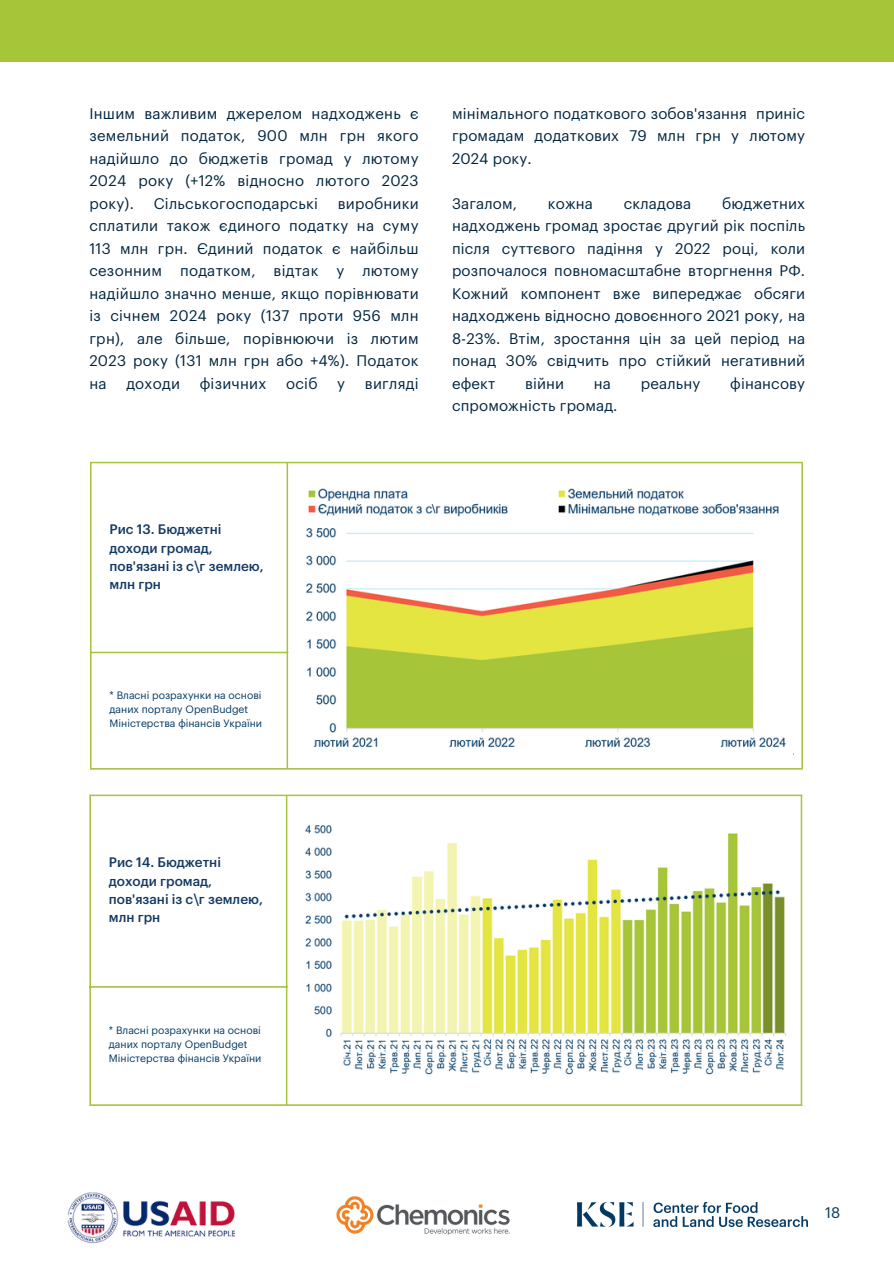
<style>
.page{position:relative;width:894px;height:1264px;background:#fff}
.page>*{position:absolute;margin:0;border:0;box-sizing:border-box;transform-origin:0 0}
.t1{font:15px/22.5px "Graphik LC";letter-spacing:.01em;color:#00243e;text-align:justify}
.t2{font:15px "Graphik LC";color:#003964}
.t3{font:500 13.5px/18.3px "Graphik LC";color:#133962}
.t4{font:10.5px/14px "Graphik LC";color:#003964}
</style>
<div class="page">
<img style="left:67px;top:1192px;width:168px;height:52px">
<img style="left:336px;top:1196px;width:174px;height:39px">
<div style="left:0;top:0;width:893px;height:62px;background:#a7c539"></div>
<img style="left:577px;top:1202px;width:229px;height:24px">
<hr style="left:90px;top:463px;width:1px;height:305px;background:#a7c539">
<hr style="left:286px;top:463px;width:2px;height:305px;background:#a7c539">
<hr style="left:801px;top:463px;width:1px;height:305px;background:#a7c539">
<hr style="left:90px;top:462px;width:712px;height:1px;background:#a7c539">
<hr style="left:90px;top:651px;width:198px;height:2px;background:#a7c539">
<hr style="left:90px;top:768px;width:712px;height:1px;background:#a7c539">
<hr style="left:89px;top:796px;width:2px;height:308px;background:#a7c539">
<hr style="left:286px;top:796px;width:1px;height:308px;background:#a7c539">
<hr style="left:800px;top:796px;width:2px;height:308px;background:#a7c539">
<hr style="left:89px;top:794px;width:713px;height:2px;background:#a7c539">
<hr style="left:89px;top:986px;width:198px;height:1px;background:#a7c539">
<hr style="left:89px;top:1104px;width:713px;height:1px;background:#a7c539">
<img style="left:306px;top:488px;width:480px;height:260px">
<img style="left:305px;top:825px;width:481px;height:250px">
<p class="t1" style="left:89px;top:103px;width:331px">Іншим важливим джерелом надходжень є земельний податок, 900 млн грн якого надійшло до бюджетів громад у лютому 2024 року (+12% відносно лютого 2023 року).</p>
<p class="t1" style="left:89px;top:193px;width:331px;text-indent:248px">виробники сплатили також єдиного податку на суму 113 млн грн. Єдиний податок є найбільш сезонним податком, відтак у лютому надійшло значно менше, якщо порівнювати із січнем 2024 року (137 проти 956 млн грн), але більше, порівнюючи із лютим 2023 року (131 млн грн або +4%). Податок на</p>
<p class="t1" style="left:154px;top:193px;width:166px">Сільськогосподарські</p>
<p class="t1" style="left:126px;top:373px;width:55px">доходи</p>
<p class="t1" style="left:200px;top:373px;width:68px">фізичних</p>
<p class="t1" style="left:286px;top:373px;width:33px">осіб</p>
<p class="t1" style="left:337px;top:373px;width:9px">у</p>
<p class="t1" style="left:365px;top:373px;width:55px">вигляді</p>
<p class="t1" style="left:452px;top:103px;width:354px">мінімального податкового зобов'язання приніс громадам додаткових 79 млн грн у лютому 2024 року.</p>
<p class="t1" style="left:452px;top:193px;width:66px">Загалом,</p>
<p class="t1" style="left:548px;top:193px;width:46px">кожна</p>
<p class="t1" style="left:623px;top:193px;width:69px">складова</p>
<p class="t1" style="left:452px;top:193px;width:354px;text-indent:270px">бюджетних надходжень громад зростає другий рік поспіль після суттєвого падіння у 2022 році, коли розпочалося повномасштабне вторгнення РФ.<br>Кожний компонент вже випереджає обсяги надходжень відносно довоєнного 2021 року, на 8-23%. Втім, зростання цін за цей період на понад 30% свідчить про стійкий негативний ефект</p>
<p class="t1" style="left:525px;top:373px;width:40px">війни</p>
<p class="t1" style="left:593px;top:373px;width:19px">на</p>
<p class="t1" style="left:640px;top:373px;width:61px">реальну</p>
<p class="t1" style="left:730px;top:373px;width:76px">фінансову</p>
<p class="t1" style="left:452px;top:395px;width:167px">спроможність громад.</p>
<p class="t3" style="left:109px;top:521px;width:155px">Рис 13. Бюджетні доходи громад, пов'язані із с\г землею, млн грн</p>
<p class="t4" style="left:109px;top:688px;width:154px">* Власні розрахунки на основі даних порталу OpenBudget<br>Міністерства фінансів України</p>
<p class="t3" style="left:109px;top:853px;width:155px">Рис 14. Бюджетні доходи громад, пов'язані із с\г землею, млн грн</p>
<p class="t4" style="left:109px;top:1024px;width:154px">* Власні розрахунки на основі даних порталу OpenBudget<br>Міністерства фінансів України</p>
<p class="t2" style="left:824px;top:1205px;width:17px">18</p>
</div>
